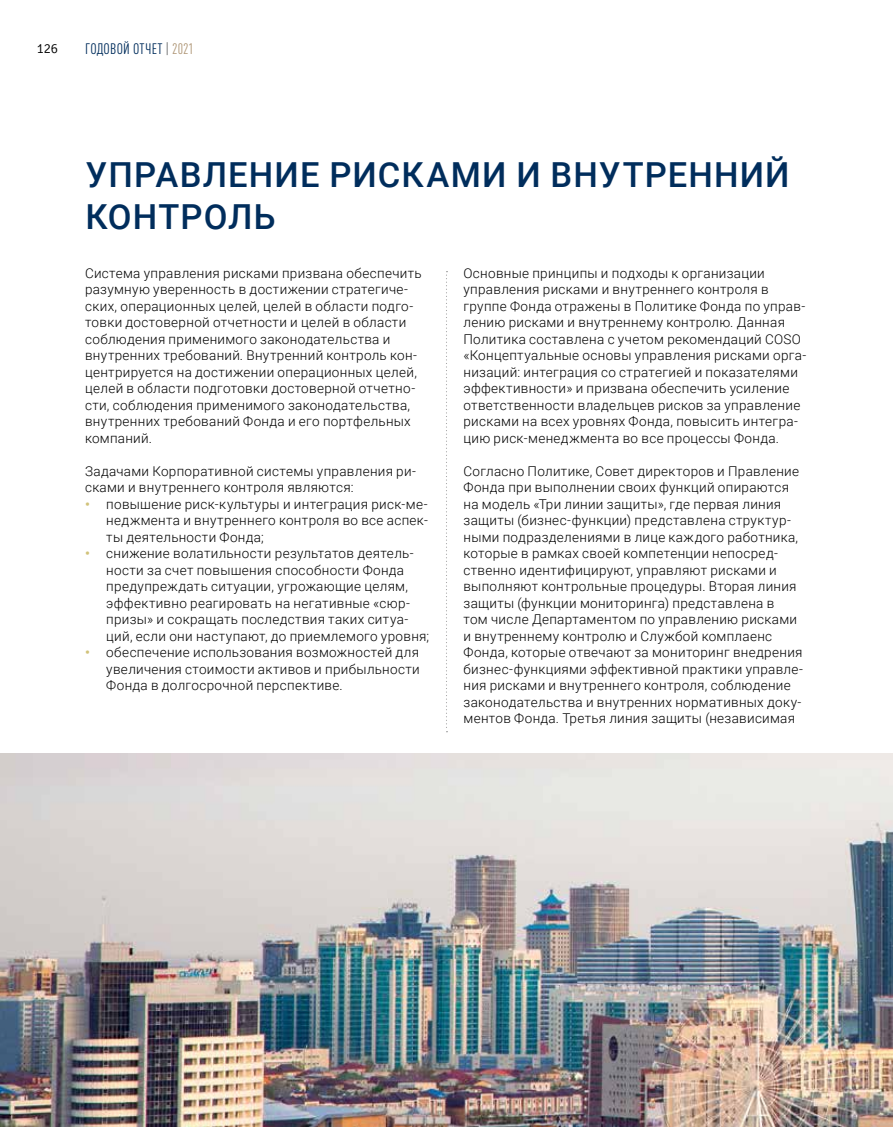
<style>
.page{position:relative;width:893px;height:1127px;background:#fff}
.page>*{position:absolute;margin:0;border:0;box-sizing:border-box;transform-origin:0 0}
.t1{font:500 34.5px/41.4px "Roboto";letter-spacing:.03em;color:#002d5c}
.t2{font:condensed 15px "DIN Pro";letter-spacing:.015em;color:#002d5c}
.t3{font:300 13.5px/16.5px "Roboto";letter-spacing:.025em;color:#000}
.t4{font:300 13.5px "Cignika";color:#000}
.s1{color:#6e6e6e}
.s2{color:#ae9575}
.s3{font-weight:700;color:#d1c279}
</style>
<div class="page">
<svg style="left:446px;top:271px;width:1px;height:461px"></svg>
<img style="left:0;top:753px;width:893px;height:374px">
<p class="t4" style="left:37px;top:41px;width:23px">126</p>
<p class="t2" style="left:85px;top:38px;width:110px">ГОДОВОЙ ОТЧЕТ <span class="s1">|</span> <span class="s2">2021</span></p>
<h1 class="t1" style="left:86px;top:153px;width:705px">УПРАВЛЕНИЕ РИСКАМИ И ВНУТРЕННИЙ<br>КОНТРОЛЬ</h1>
<p class="t3" style="left:85px;top:264px;width:338px">Система управления рисками призвана обеспечить разумную уверенность в достижении стратегиче&shy;ских, операционных целей, целей в области подго&shy;товки достоверной отчетности и целей в области соблюдения применимого законодательства и внутренних требований. Внутренний контроль кон&shy;центрируется на достижении операционных целей, целей в области подготовки достоверной отчетно&shy;сти, соблюдения применимого законодательства, внутренних требований Фонда и его портфельных компаний.</p>
<p class="t3" style="left:85px;top:462px;width:333px">Задачами Корпоративной системы управления ри&shy;сками и внутреннего контроля являются:</p>
<p class="t3" style="left:106px;top:495px;width:323px;text-align:justify;text-indent:-21px"><span class="s3">•</span> повышение риск-культуры и интеграция риск-ме&shy;неджмента и внутреннего контроля во все аспек&shy;ты деятельности Фонда;</p>
<p class="t3" style="left:106px;top:545px;width:324px;text-indent:-21px"><span class="s3">•</span> снижение волатильности результатов деятель&shy;ности за счет повышения способности Фонда предупреждать ситуации, угрожающие целям, эффективно реагировать на негативные «сюр&shy;призы» и сокращать последствия таких ситуа&shy;ций, если они наступают, до приемлемого уровня;</p>
<p class="t3" style="left:106px;top:644px;width:315px;text-align:justify;text-indent:-21px"><span class="s3">•</span> обеспечение использования возможностей для увеличения стоимости активов и прибыльности Фонда в долгосрочной перспективе.</p>
<p class="t3" style="left:463px;top:264px;width:344px">Основные принципы и подходы к организации управления рисками и внутреннего контроля в группе Фонда отражены в Политике Фонда по управ&shy;лению рисками и внутреннему контролю. Данная Политика составлена с учетом рекомендаций COSO «Концептуальные основы управления рисками орга&shy;низаций: интеграция со стратегией и показателями эффективности» и призвана обеспечить усиление ответственности владельцев рисков за управление рисками на всех уровнях Фонда, повысить интегра&shy;цию риск-менеджмента во все процессы Фонда.</p>
<p class="t3" style="left:463px;top:462px;width:341px">Согласно Политике, Совет директоров и Правление Фонда при выполнении своих функций опираются на модель «Три линии защиты», где первая линия защиты (бизнес-функции) представлена структур&shy;ными подразделениями в лице каждого работника, которые в рамках своей компетенции непосред&shy;ственно идентифицируют, управляют рисками и выполняют контрольные процедуры. Вторая линия защиты (функции мониторинга) представлена в<br>том числе Департаментом по управлению рисками и внутреннему контролю и Службой комплаенс Фонда, которые отвечают за мониторинг внедрения бизнес-функциями эффективной практики управле&shy;ния рисками и внутреннего контроля, соблюдение законодательства и внутренних нормативных доку&shy;ментов Фонда. Третья линия защиты (независимая</p>
</div>
